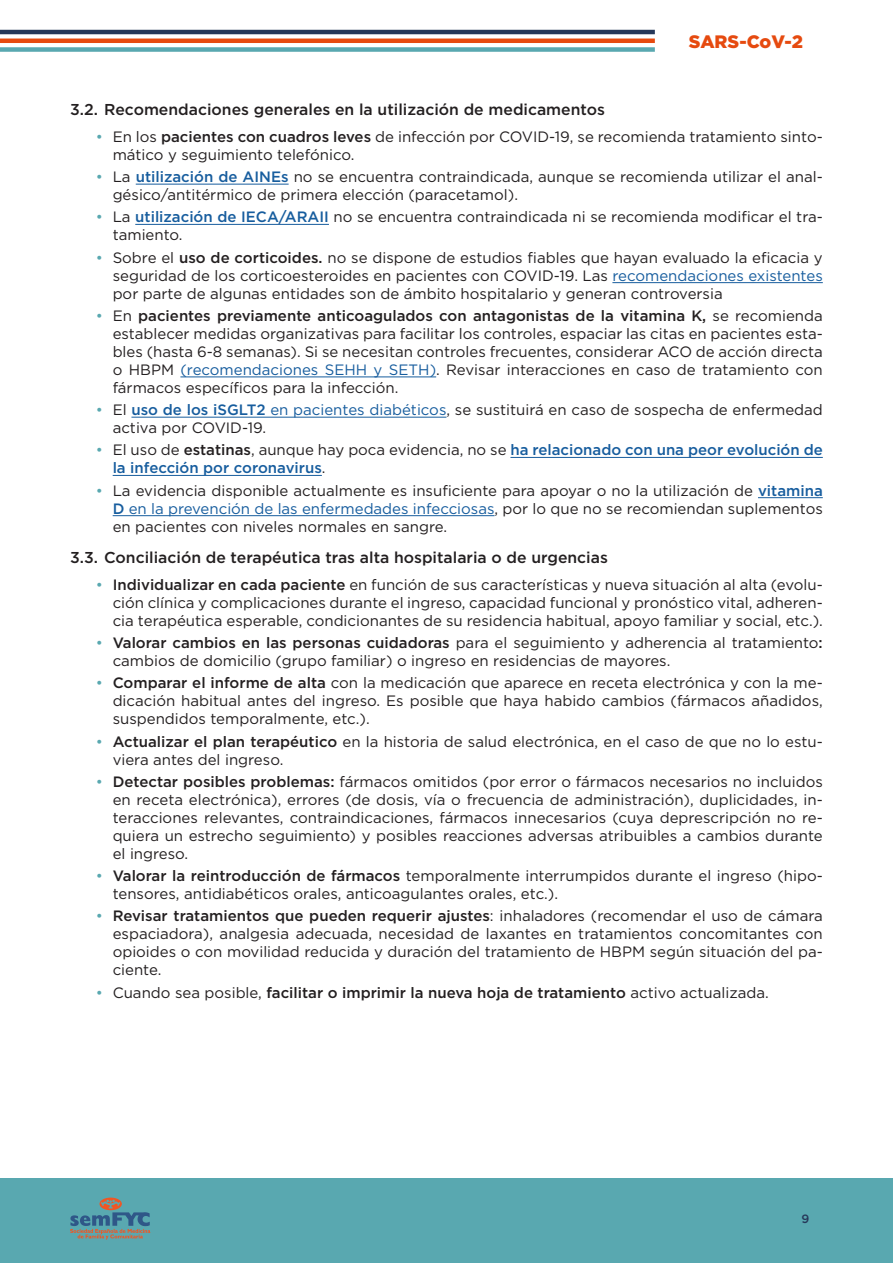
<style>
.page{position:relative;width:893px;height:1263px;background:#fff}
.page>*{position:absolute;margin:0;border:0;box-sizing:border-box;transform-origin:0 0}
.t1{font:900 18px "Gotham";color:#e64a0f}
.t2{font:500 15.75px "Gotham";color:#231f20}
.t3{font:15px/18px "Gotham";color:#231f20}
.t4{font:500 15px/18px "Gotham";color:#175d9e}
.t5{font:500 15px "Gotham";color:#231f20}
.t6{font:500 12px "Gotham";color:#263859}
.s1{color:#59a8b0}
.s2{font-weight:500}
.s3{font-weight:500;color:#175d9e}
.s4{color:#175d9e}
.s5{font-weight:400;color:#59a8b0}
.s6{font-weight:400;color:#231f20}
.s7{color:#231f20}
.s8{font-weight:400}
</style>
<div class="page">
<div style="left:0;top:1178px;width:893px;height:85px;background:#59a8b0"></div>
<svg style="left:70px;top:1197px;width:80px;height:42px"></svg>
<hr style="left:0;top:39px;width:655px;height:4px;background:#e64a0f">
<div style="left:0;top:47px;width:655px;height:5px;background:#59a8b0"></div>
<hr style="left:0;top:30px;width:655px;height:4px;background:#263859">
<hr style="left:136px;top:184px;width:153px;height:1px;background:#175d9e">
<hr style="left:135px;top:224px;width:194px;height:1px;background:#175d9e">
<hr style="left:612px;top:282px;width:211px;height:1px;background:#175d9e">
<hr style="left:180px;top:377px;width:256px;height:1px;background:#175d9e">
<hr style="left:131px;top:417px;width:315px;height:1px;background:#175d9e">
<hr style="left:510px;top:457px;width:313px;height:1px;background:#175d9e">
<hr style="left:113px;top:475px;width:209px;height:1px;background:#175d9e">
<hr style="left:758px;top:497px;width:65px;height:1px;background:#175d9e">
<hr style="left:113px;top:515px;width:381px;height:1px;background:#175d9e">
<p class="t1" style="left:689px;top:29px;width:116px">SARS-CoV-2</p>
<p class="t2" style="left:70px;top:99px;width:536px">3.2. Recomendaciones generales en la utilización de medicamentos</p>
<p class="t3" style="left:113px;top:127px;width:712px;text-indent:-17px"><span class="s1">•</span> En los <span class="s2">pacientes con cuadros leves</span> de infección por COVID-19, se recomienda tratamiento sinto&shy;mático y seguimiento telefónico.</p>
<p class="t3" style="left:113px;top:167px;width:712px;text-indent:-17px"><span class="s1">•</span> La <span class="s3">utilización de AINEs</span> no se encuentra contraindicada, aunque se recomienda utilizar el anal&shy;gésico/antitérmico de primera elección (paracetamol).</p>
<p class="t3" style="left:113px;top:208px;width:712px;text-indent:-17px"><span class="s1">•</span> La <span class="s3">utilización de IECA/ARAII</span> no se encuentra contraindicada ni se recomienda modificar el tra&shy;tamiento.</p>
<p class="t3" style="left:113px;top:248px;width:712px;text-align:justify;text-indent:-17px"><span class="s1">•</span> Sobre el <span class="s2">uso de corticoides.</span> no se dispone de estudios fiables que hayan evaluado la eficacia y seguridad de los corticoesteroides en pacientes con COVID-19. Las <span class="s4">recomendaciones existentes </span>por parte de algunas entidades son de ámbito hospitalario y generan controversia</p>
<p class="t3" style="left:113px;top:306px;width:712px;text-align:justify;text-indent:-17px"><span class="s1">•</span> En <span class="s2">pacientes previamente anticoagulados con antagonistas de la vitamina K,</span> se recomienda establecer medidas organizativas para facilitar los controles, espaciar las citas en pacientes esta&shy;bles (hasta 6-8 semanas). Si se necesitan controles frecuentes, considerar ACO de acción directa o HBPM <span class="s4">(recomendaciones SEHH y SETH)</span>. Revisar interacciones en caso de tratamiento con fármacos específicos para la infección.</p>
<p class="t3" style="left:113px;top:400px;width:712px;text-indent:-17px"><span class="s1">•</span> El <span class="s3">uso de los iSGLT2</span> <span class="s4">en pacientes diabéticos</span>, se sustituirá en caso de sospecha de enfermedad activa por COVID-19.</p>
<p class="t4" style="left:113px;top:441px;width:712px;text-indent:-17px"><span class="s5">•</span> <span class="s6">El uso de</span> <span class="s7">estatinas</span><span class="s6">, aunque hay poca evidencia, no se</span> ha relacionado con una peor evolución de la infección por coronavirus<span class="s6">.</span></p>
<p class="t3" style="left:113px;top:481px;width:712px;text-align:justify;text-indent:-17px"><span class="s1">•</span> La evidencia disponible actualmente es insuficiente para apoyar o no la utilización de <span class="s3">vitamina D</span> <span class="s4">en la prevención de las enfermedades infecciosas</span>, por lo que no se recomiendan suplementos en pacientes con niveles normales en sangre.</p>
<p class="t2" style="left:70px;top:547px;width:539px">3.3. Conciliación de terapéutica tras alta hospitalaria o de urgencias</p>
<p class="t3" style="left:113px;top:575px;width:712px;text-align:justify;text-indent:-17px"><span class="s1">•</span> <span class="s2">Individualizar en cada paciente</span> en función de sus características y nueva situación al alta (evolu&shy;ción clínica y complicaciones durante el ingreso, capacidad funcional y pronóstico vital, adheren&shy;cia terapéutica esperable, condicionantes de su residencia habitual, apoyo familiar y social, etc.).</p>
<p class="t3" style="left:113px;top:633px;width:712px;text-indent:-17px"><span class="s1">•</span> <span class="s2">Valorar cambios en las personas cuidadoras</span> para el seguimiento y adherencia al tratamiento<span class="s2">: </span>cambios de domicilio (grupo familiar) o ingreso en residencias de mayores.</p>
<p class="t3" style="left:113px;top:674px;width:712px;text-align:justify;text-indent:-17px"><span class="s1">•</span> <span class="s2">Comparar el informe de alta</span> con la medicación que aparece en receta electrónica y con la me&shy;dicación habitual antes del ingreso. Es posible que haya habido cambios (fármacos añadidos, suspendidos temporalmente, etc.).</p>
<p class="t3" style="left:113px;top:732px;width:712px;text-indent:-17px"><span class="s1">•</span> <span class="s2">Actualizar el plan terapéutico</span> en la historia de salud electrónica, en el caso de que no lo estu&shy;viera antes del ingreso.</p>
<p class="t3" style="left:113px;top:772px;width:712px;text-align:justify;text-indent:-17px"><span class="s1">•</span> <span class="s2">Detectar posibles problemas:</span> fármacos omitidos (por error o fármacos necesarios no incluidos en receta electrónica), errores (de dosis, vía o frecuencia de administración), duplicidades, in&shy;teracciones relevantes, contraindicaciones, fármacos innecesarios (cuya deprescripción no re&shy;quiera un estrecho seguimiento) y posibles reacciones adversas atribuibles a cambios durante el ingreso.</p>
<p class="t3" style="left:113px;top:866px;width:712px;text-indent:-17px"><span class="s1">•</span> <span class="s2">Valorar la reintroducción de fármacos</span> temporalmente interrumpidos durante el ingreso (hipo&shy;tensores, antidiabéticos orales, anticoagulantes orales, etc.).</p>
<p class="t3" style="left:113px;top:907px;width:712px;text-align:justify;text-indent:-17px"><span class="s1">•</span> <span class="s2">Revisar tratamientos que pueden requerir ajustes</span>: inhaladores (recomendar el uso de cámara espaciadora), analgesia adecuada, necesidad de laxantes en tratamientos concomitantes con opioides o con movilidad reducida y duración del tratamiento de HBPM según situación del pa&shy;ciente.</p>
<p class="t5" style="left:96px;top:982px;width:674px"><span class="s5">•</span> <span class="s8">Cuando sea posible,</span> facilitar o imprimir la nueva hoja de tratamiento <span class="s8">activo actualizada.</span></p>
<p class="t6" style="left:801px;top:1211px;width:9px">9</p>
</div>
